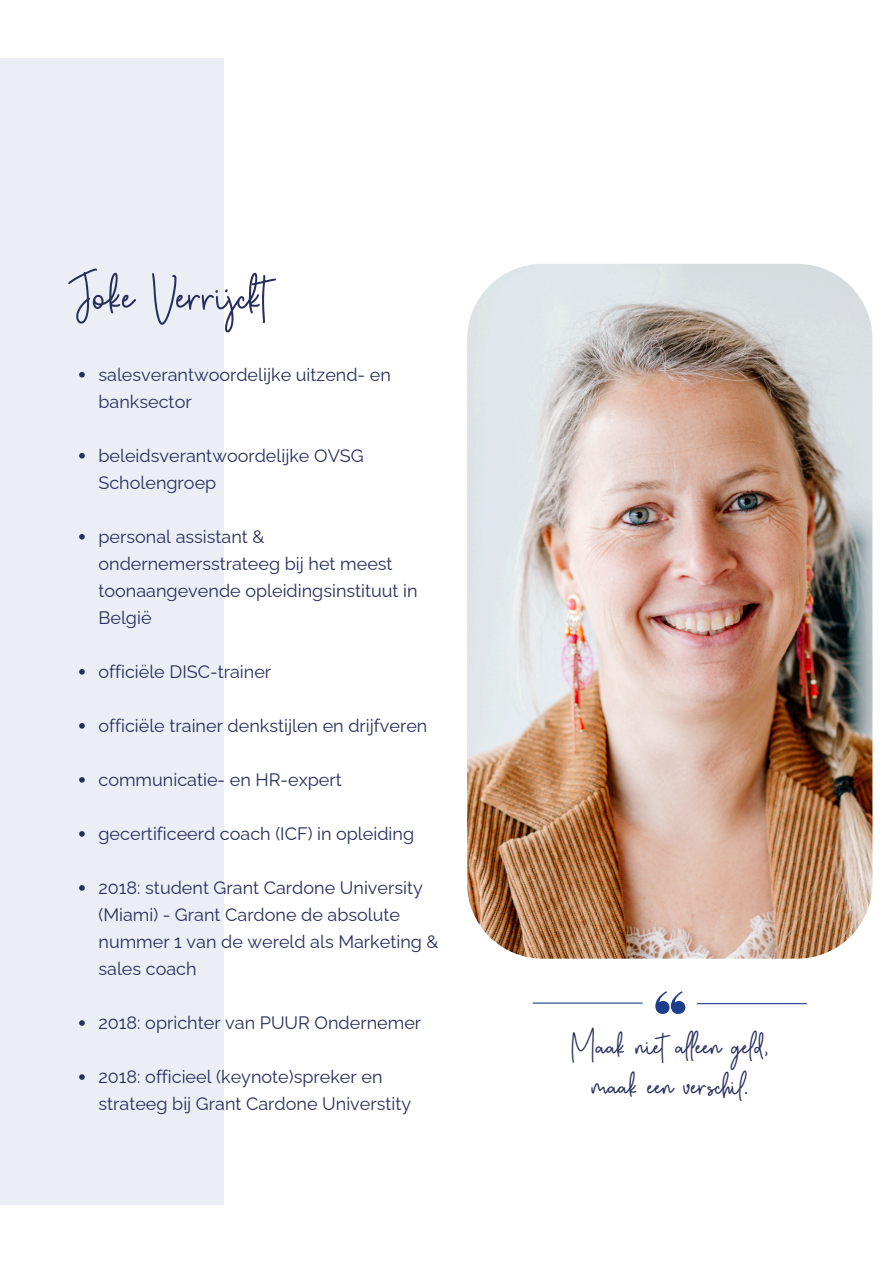
<style>
.page{position:relative;width:894px;height:1264px;background:#fff}
.page>*{position:absolute;margin:0;border:0;box-sizing:border-box;transform-origin:0 0}
.t1{font:52.5px "Autumn Fairy";color:#272e5d}
.t2{font:33px/39.3px "Autumn Fairy";color:#272e5d;text-align:center}
.t3{font:18px/27px "Raleway";color:#272e5d}
</style>
<div class="page">
<img style="left:467px;top:264px;width:405px;height:694px">
<div style="left:0;top:58px;width:223px;height:1146px;background:#ebeef5"></div>
<svg style="left:79px;top:372px;width:6px;height:5px"></svg>
<svg style="left:79px;top:453px;width:6px;height:5px"></svg>
<svg style="left:79px;top:534px;width:6px;height:5px"></svg>
<svg style="left:79px;top:669px;width:6px;height:5px"></svg>
<svg style="left:79px;top:723px;width:6px;height:5px"></svg>
<svg style="left:79px;top:777px;width:6px;height:5px"></svg>
<svg style="left:79px;top:831px;width:6px;height:5px"></svg>
<svg style="left:79px;top:885px;width:6px;height:5px"></svg>
<svg style="left:79px;top:1020px;width:6px;height:5px"></svg>
<svg style="left:79px;top:1074px;width:6px;height:5px"></svg>
<hr style="left:532px;top:1002px;width:110px;height:1px;background:#1e3c8c">
<svg style="left:655px;top:991px;width:30px;height:22px"></svg>
<hr style="left:696px;top:1003px;width:110px;height:1px;background:#1e3c8c">
<p class="t1" style="left:68px;top:259px;width:202px">Joke Verrijckt</p>
<p class="t3" style="left:98px;top:361px;width:294px">salesverantwoordelijke uitzend- en banksector</p>
<p class="t3" style="left:98px;top:442px;width:267px">beleidsverantwoordelijke OVSG<br>Scholengroep</p>
<p class="t3" style="left:98px;top:523px;width:320px">personal assistant &amp; ondernemersstrateeg bij het meest toonaangevende opleidingsinstituut in<br>België</p>
<p class="t3" style="left:98px;top:658px;width:174px">officiële DISC-trainer</p>
<p class="t3" style="left:98px;top:712px;width:330px">officiële trainer denkstijlen en drijfveren</p>
<p class="t3" style="left:98px;top:766px;width:245px">communicatie- en HR-expert</p>
<p class="t3" style="left:98px;top:820px;width:317px">gecertificeerd coach (ICF) in opleiding</p>
<p class="t3" style="left:98px;top:874px;width:341px">2018: student Grant Cardone University (Miami) - Grant Cardone de absolute nummer 1 van de wereld als Marketing &amp; sales coach</p>
<p class="t3" style="left:98px;top:1009px;width:324px">2018: oprichter van PUUR Ondernemer</p>
<p class="t3" style="left:98px;top:1063px;width:314px">2018: officieel (keynote)spreker en strateeg bij Grant Cardone Universtity</p>
<p class="t2" style="left:571px;top:1025px;width:198px">Maak niet alleen geld, maak een verschil.</p>
</div>
